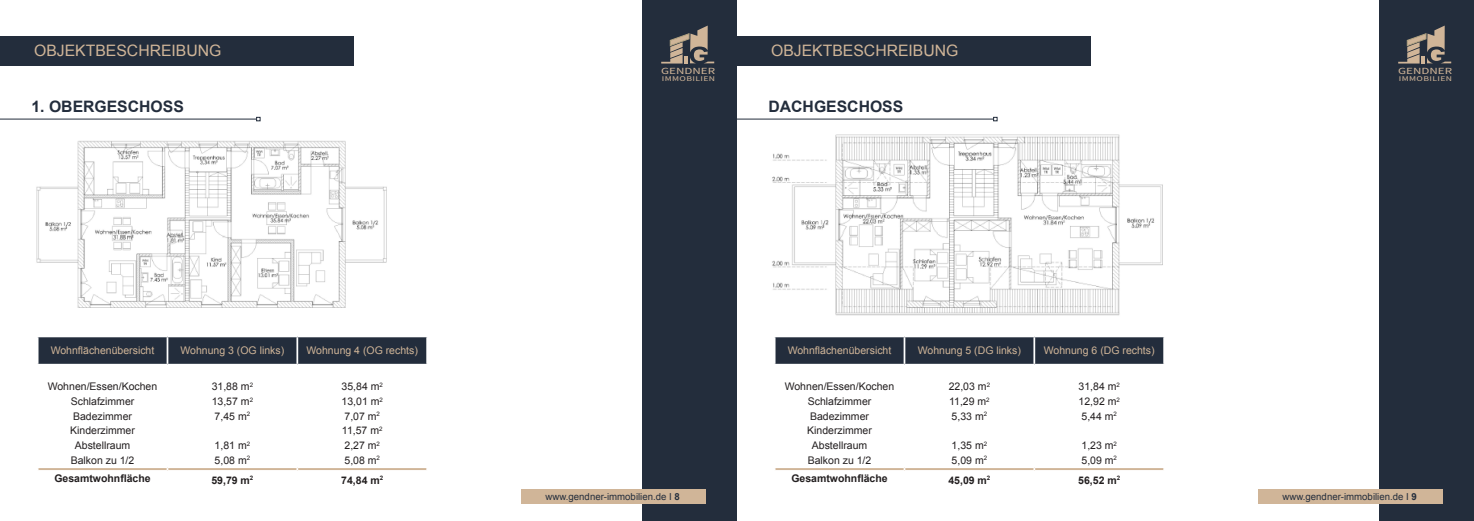
<style>
.page{position:relative;width:1474px;height:521px;background:#fff}
.page>*{position:absolute;margin:0;border:0;box-sizing:border-box;transform-origin:0 0}
.t1{font:15.75px "Arial";color:#d0b598}
.t2{font:700 15.75px "Arial";color:#232d3c}
.t3{font:10.5px/14.6px "Arial";color:#231f20;text-align:center}
.t4{font:10.5px "Arial";color:#d0b598}
.t5{font:700 10.5px "Arial";color:#231f20}
.t6{font:9.62px "Arial";color:#232d3c}
.t7{font:9.36px "Source Sans Pro";color:#d0b598;scale:1.38 1}
.t8{font:7.26px "Source Sans Pro";letter-spacing:.04em;color:#d0b598;scale:1.33 1}
.s1{font-weight:700}
</style>
<div class="page">
<div style="left:642px;top:0;width:95px;height:521px;background:#232d3c"></div>
<div style="left:520px;top:489px;width:185px;height:15px;background:#d0b598"></div>
<svg style="left:661px;top:26px;width:53px;height:38px"></svg>
<div style="left:0;top:36px;width:353px;height:29px;background:#232d3c"></div>
<hr style="left:0;top:119px;width:256px;height:1px;background:#232d3c">
<svg style="left:256px;top:117px;width:4px;height:4px"></svg>
<svg style="left:37px;top:336px;width:390px;height:135px"></svg>
<img style="left:36px;top:141px;width:351px;height:167px">
<div style="left:1379px;top:0;width:94px;height:521px;background:#232d3c"></div>
<div style="left:1257px;top:489px;width:185px;height:15px;background:#d0b598"></div>
<svg style="left:1398px;top:26px;width:53px;height:38px"></svg>
<div style="left:737px;top:36px;width:353px;height:29px;background:#232d3c"></div>
<hr style="left:737px;top:119px;width:256px;height:1px;background:#232d3c">
<svg style="left:993px;top:117px;width:4px;height:4px"></svg>
<svg style="left:774px;top:336px;width:390px;height:135px"></svg>
<img style="left:772px;top:134px;width:391px;height:182px">
<h1 class="t1" style="left:34px;top:40px;width:189px">OBJEKTBESCHREIBUNG</h1>
<h1 class="t1" style="left:771px;top:40px;width:189px">OBJEKTBESCHREIBUNG</h1>
<p class="t7" style="left:661px;top:64px;width:41px">GENDNER</p>
<p class="t8" style="left:662px;top:74px;width:42px">IMMOBILIEN</p>
<p class="t7" style="left:1398px;top:64px;width:41px">GENDNER</p>
<p class="t8" style="left:1398px;top:74px;width:42px">IMMOBILIEN</p>
<h1 class="t2" style="left:32px;top:96px;width:154px">1. OBERGESCHOSS</h1>
<h1 class="t2" style="left:768px;top:96px;width:136px">DACHGESCHOSS</h1>
<p class="t4" style="left:51px;top:344px;width:105px">Wohnflächenübersicht</p>
<p class="t4" style="left:180px;top:344px;width:105px">Wohnung 3 (OG links)</p>
<p class="t4" style="left:306px;top:344px;width:113px">Wohnung 4 (OG rechts)</p>
<p class="t3" style="left:48px;top:380px;width:111px">Wohnen/Essen/Kochen</p>
<p class="t3" style="left:212px;top:380px;width:43px">31,88 m<sup>2</sup></p>
<p class="t3" style="left:341px;top:380px;width:43px">35,84 m<sup>2</sup></p>
<p class="t3" style="left:71px;top:394px;width:65px">Schlafzimmer</p>
<p class="t3" style="left:212px;top:394px;width:43px">13,57 m<sup>2</sup></p>
<p class="t3" style="left:341px;top:394px;width:43px">13,01 m<sup>2</sup></p>
<p class="t3" style="left:73px;top:409px;width:60px">Badezimmer</p>
<p class="t3" style="left:215px;top:409px;width:37px">7,45 m<sup>2</sup></p>
<p class="t3" style="left:344px;top:409px;width:37px">7,07 m<sup>2</sup></p>
<p class="t3" style="left:70px;top:423px;width:66px">Kinderzimmer</p>
<p class="t3" style="left:342px;top:423px;width:42px">11,57 m<sup>2</sup></p>
<p class="t3" style="left:75px;top:438px;width:57px">Abstellraum</p>
<p class="t3" style="left:215px;top:438px;width:37px">1,81 m<sup>2</sup></p>
<p class="t3" style="left:344px;top:438px;width:37px">2,27 m<sup>2</sup></p>
<p class="t3" style="left:71px;top:453px;width:65px">Balkon zu 1/2</p>
<p class="t3" style="left:215px;top:453px;width:37px">5,08 m<sup>2</sup></p>
<p class="t3" style="left:344px;top:453px;width:37px">5,08 m<sup>2</sup></p>
<p class="t5" style="left:54px;top:471px;width:98px">Gesamtwohnfläche</p>
<p class="t5" style="left:211px;top:473px;width:43px">59,79 m<sup>2</sup></p>
<p class="t5" style="left:341px;top:473px;width:43px">74,84 m<sup>2</sup></p>
<p class="t4" style="left:787px;top:344px;width:105px">Wohnflächenübersicht</p>
<p class="t4" style="left:917px;top:344px;width:105px">Wohnung 5 (DG links)</p>
<p class="t4" style="left:1043px;top:344px;width:112px">Wohnung 6 (DG rechts)</p>
<p class="t3" style="left:784px;top:380px;width:111px">Wohnen/Essen/Kochen</p>
<p class="t3" style="left:948px;top:380px;width:43px">22,03 m<sup>2</sup></p>
<p class="t3" style="left:1078px;top:380px;width:43px">31,84 m<sup>2</sup></p>
<p class="t3" style="left:807px;top:394px;width:65px">Schlafzimmer</p>
<p class="t3" style="left:949px;top:394px;width:42px">11,29 m<sup>2</sup></p>
<p class="t3" style="left:1078px;top:394px;width:43px">12,92 m<sup>2</sup></p>
<p class="t3" style="left:810px;top:409px;width:60px">Badezimmer</p>
<p class="t3" style="left:951px;top:409px;width:37px">5,33 m<sup>2</sup></p>
<p class="t3" style="left:1081px;top:409px;width:37px">5,44 m<sup>2</sup></p>
<p class="t3" style="left:807px;top:423px;width:66px">Kinderzimmer<br>Abstellraum</p>
<p class="t3" style="left:951px;top:438px;width:37px">1,35 m<sup>2</sup></p>
<p class="t3" style="left:1081px;top:438px;width:37px">1,23 m<sup>2</sup></p>
<p class="t3" style="left:807px;top:453px;width:65px">Balkon zu 1/2</p>
<p class="t3" style="left:951px;top:453px;width:37px">5,09 m<sup>2</sup></p>
<p class="t3" style="left:1081px;top:453px;width:37px">5,09 m<sup>2</sup></p>
<p class="t5" style="left:791px;top:471px;width:98px">Gesamtwohnfläche</p>
<p class="t5" style="left:948px;top:473px;width:43px">45,09 m<sup>2</sup></p>
<p class="t5" style="left:1078px;top:473px;width:43px">56,52 m<sup>2</sup></p>
<p class="t6" style="left:545px;top:490px;width:136px">www.gendner-immobilien.de I <span class="s1">8</span></p>
<p class="t6" style="left:1282px;top:490px;width:136px">www.gendner-immobilien.de I <span class="s1">9</span></p>
</div>
